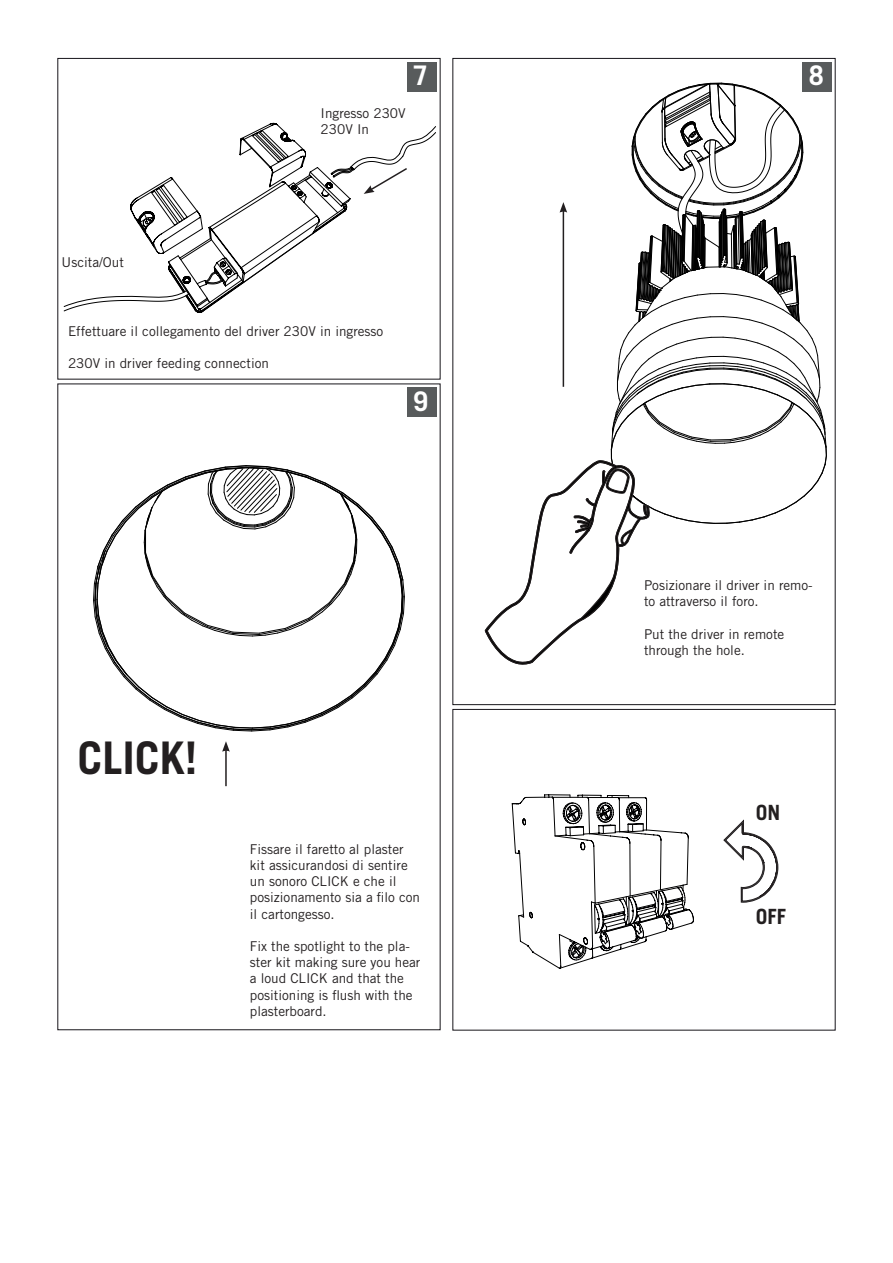
<style>
.page{position:relative;width:893px;height:1263px;background:#fff}
.page>*{position:absolute;margin:0;border:0;box-sizing:border-box;transform-origin:0 0}
.t1{font:700 45px "Trade Gothic LT Std";color:#231f20}
.t2{font:700 27px "Trade Gothic LT Std";color:#fff}
.t3{font:700 21px "Trade Gothic LT Std";color:#231f20}
.t4{font:13.5px/16.2px "Trade Gothic LT Std";color:#231f20}
</style>
<div class="page">
<div style="left:802px;top:62px;width:30px;height:29px;background:#585b5c"></div>
<svg style="left:512px;top:794px;width:182px;height:175px"></svg>
<svg style="left:723px;top:819px;width:56px;height:84px"></svg>
<svg style="left:93px;top:465px;width:312px;height:266px"></svg>
<div style="left:407px;top:387px;width:29px;height:30px;background:#585b5c"></div>
<svg style="left:485px;top:83px;width:342px;height:582px"></svg>
<hr style="left:225px;top:749px;width:2px;height:37px;background:#231f20">
<svg style="left:222px;top:741px;width:8px;height:11px"></svg>
<div style="left:407px;top:62px;width:29px;height:29px;background:#585b5c"></div>
<svg style="left:64px;top:126px;width:372px;height:185px"></svg>
<svg style="left:364px;top:167px;width:45px;height:27px"></svg>
<p class="t2" style="left:413px;top:59px;width:17px">7</p>
<p class="t4" style="left:321px;top:105px;width:87px">Ingresso 230V</p>
<p class="t4" style="left:321px;top:121px;width:50px">230V In</p>
<p class="t4" style="left:62px;top:254px;width:64px">Uscita/Out</p>
<p class="t4" style="left:68px;top:323px;width:317px">Effettuare il collegamento del driver 230V in ingresso</p>
<p class="t4" style="left:68px;top:355px;width:203px">230V in driver feeding connection</p>
<p class="t2" style="left:413px;top:384px;width:17px">9</p>
<p class="t1" style="left:77px;top:730px;width:122px">CLICK!</p>
<p class="t4" style="left:250px;top:841px;width:172px">Fissare il faretto al plaster kit assicurandosi di sentire un sonoro CLICK e che il posizionamento sia a filo con il cartongesso.</p>
<p class="t4" style="left:250px;top:938px;width:172px">Fix the spotlight to the pla&shy;ster kit making sure you hear a loud CLICK and that the positioning is flush with the plasterboard.</p>
<p class="t2" style="left:809px;top:59px;width:17px">8</p>
<p class="t4" style="left:644px;top:577px;width:170px">Posizionare il driver in remo&shy;to attraverso il foro.</p>
<p class="t4" style="left:644px;top:626px;width:142px">Put the driver in remote through the hole.</p>
<p class="t3" style="left:756px;top:799px;width:26px">ON</p>
<p class="t3" style="left:756px;top:904px;width:32px">OFF</p>
</div>
